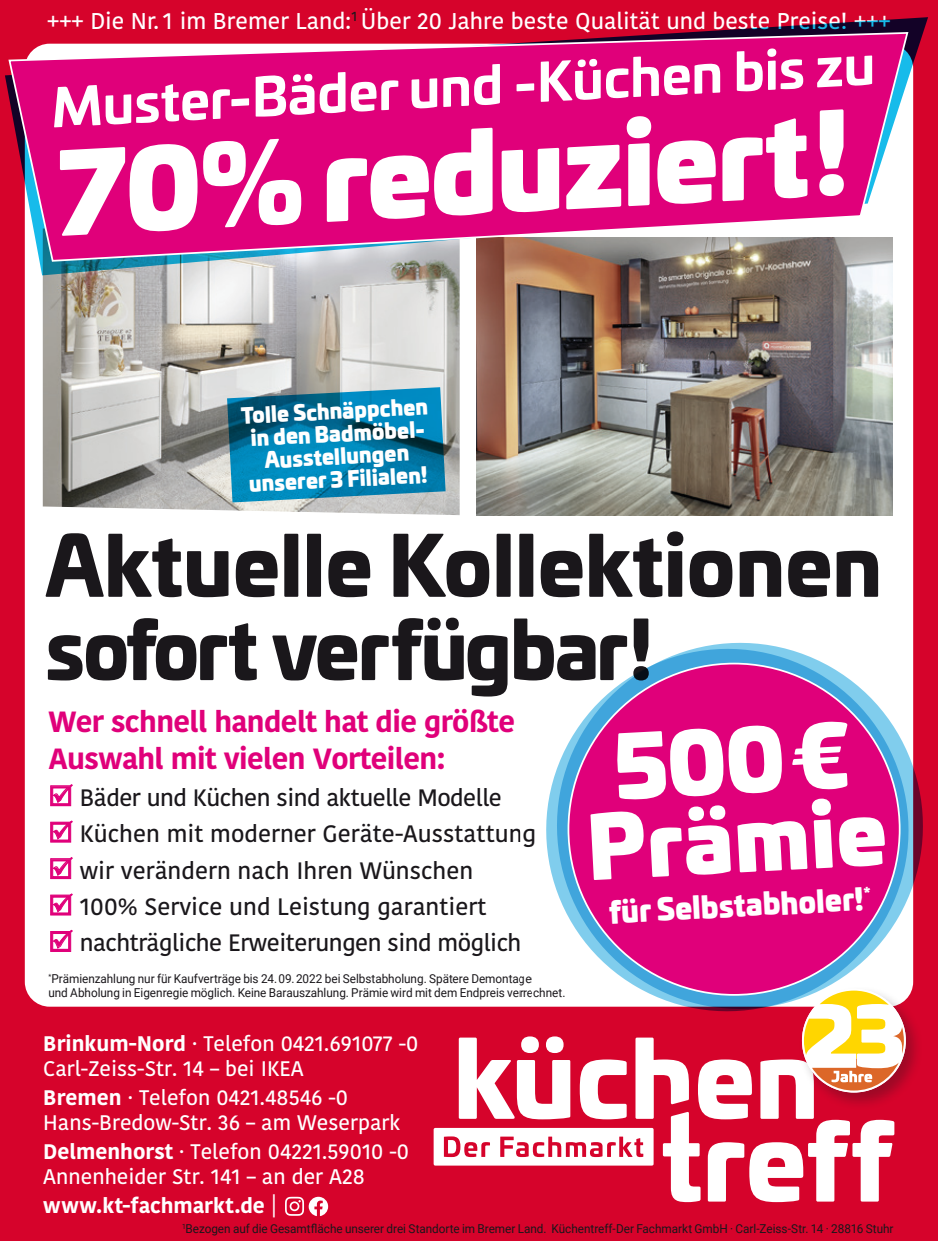
<style>
.page{position:relative;width:938px;height:1241px;background:#fff}
.page>*{position:absolute;margin:0;border:0;box-sizing:border-box;transform-origin:0 0}
.t1{font:107.98px "Univia Pro Ultra";color:#fff}
.t2{font:84px/78.8px "Univia Pro Ultra";color:#fff;text-align:center}
.t3{font:900 80.5px "Univia Pro";color:#1a171b}
.t4{font:900 78.58px "Univia Pro";letter-spacing:-.02em;color:#1a171b}
.t5{font:700 51.8px "Univia Pro";color:#fff}
.t6{font:29.75px "Univia Pro Ultra";color:#fff;scale:.95 1}
.t7{font:700 29.05px/37.4px "Kohinoor Bangla";letter-spacing:-.02em;color:#e0007a}
.t8{font:500 23.62px "Kohinoor Bangla";color:#1a171b}
.t9{font:500 23.62px "Kohinoor Bangla";letter-spacing:-.02em;color:#1a171b}
.t10{font:500 22.75px "Kohinoor Bangla";color:#fff}
.t11{font:500 21px/24.5px "Kohinoor Bangla";color:#fff}
.t12{font:21px/22.8px "Univia Pro Ultra";color:#fff;text-align:center;scale:.95 1}
.t13{font:700 21px "Kohinoor Bangla";color:#fff}
.t14{font:12.25px/14px "Roboto";letter-spacing:-.005em;color:#1a171b;scale:.96 1}
.s1{color:#e0007a}
.s2{font-weight:700}
.s3{font-weight:500}
</style>
<div class="page">
<div style="left:0;top:0;width:938px;height:1240px;background:#d6032b"></div>
<div style="left:25px;top:44px;width:888px;height:962px;background:#fff;border-radius:25px"></div>
<img style="left:476px;top:275px;width:417px;height:240px">
<img style="left:43px;top:275px;width:416px;height:240px">
<svg style="left:5px;top:17px;width:923px;height:258px"></svg>
<svg style="left:7px;top:31px;width:902px;height:231px;background:#d72182"></svg>
<svg style="left:546px;top:616px;width:377px;height:374px"></svg>
<svg style="left:227px;top:387px;width:218px;height:115px;background:#1680a8"></svg>
<div style="left:568px;top:663px;width:331px;height:331px;background:#e0007a;border-radius:50%"></div>
<svg style="left:285px;top:1196px;width:43px;height:19px"></svg>
<div style="left:798px;top:985px;width:125px;height:124px;background:#1a171b;opacity:.3"></div>
<svg style="left:433px;top:990px;width:470px;height:211px"></svg>
<h3 class="t10" style="left:47px;top:3px;width:845px">+++ Die Nr. 1 im Bremer Land:<sup>1</sup> Über 20 Jahre beste Qualität und beste Preise! +++</h3>
<h3 class="t5" style="left:49px;top:67px;width:826px;rotate:-3deg">Muster-Bäder und -Küchen bis zu</h3>
<h1 class="t1" style="left:51px;top:103px;width:793px;rotate:-3deg">70% reduziert!</h1>
<h3 class="t12" style="left:240px;top:403px;width:198px;rotate:-3deg">Tolle Schnäppchen in den Badmöbel-<br>Ausstellungen unserer 3 Filialen!</h3>
<h3 class="t3" style="left:45px;top:499px;width:838px">Aktuelle Kollektionen</h3>
<h3 class="t4" style="left:45px;top:585px;width:609px">sofort verfügbar!</h3>
<h3 class="t7" style="left:48px;top:701px;width:468px">Wer schnell handelt hat die größte<br>Auswahl mit vielen Vorteilen:</h3>
<h3 class="t9" style="left:48px;top:778px;width:455px"><span class="s1">☑</span> Bäder und Küchen sind aktuelle Modelle</h3>
<h3 class="t8" style="left:48px;top:814px;width:489px"><span class="s1">☑</span> Küchen mit moderner Geräte-Ausstattung</h3>
<h3 class="t8" style="left:48px;top:851px;width:426px"><span class="s1">☑</span> wir verändern nach Ihren Wünschen</h3>
<h3 class="t8" style="left:48px;top:887px;width:440px"><span class="s1">☑</span> 100% Service und Leistung garantiert</h3>
<h3 class="t9" style="left:48px;top:924px;width:474px"><span class="s1">☑</span> nachträgliche Erweiterungen sind möglich</h3>
<p class="t14" style="left:48px;top:971px;width:540px"><sup>*</sup>Prämienzahlung nur für Kaufverträge bis 24. 09. 2022 bei Selbstabholung. Spätere Demontage<br>und Abholung in Eigenregie möglich. Keine Barauszahlung. Prämie wird mit dem Endpreis verrechnet.</p>
<h3 class="t11" style="left:43px;top:1030px;width:376px"><span class="s2">Brinkum-Nord</span> · Telefon 0421.691077 -0<br>Carl-Zeiss-Str. 14 – bei IKEA</h3>
<h3 class="t11" style="left:43px;top:1084px;width:358px"><span class="s2">Bremen</span> · Telefon 0421.48546 -0<br>Hans-Bredow-Str. 36 – am Weserpark</h3>
<h3 class="t11" style="left:43px;top:1138px;width:367px"><span class="s2">Delmenhorst</span> · Telefon 04221.59010 -0<br>Annenheider Str. 141 – an der A28</h3>
<h3 class="t13" style="left:43px;top:1187px;width:235px">www.kt-fachmarkt.de <span class="s3">|</span></h3>
<h2 class="t2" style="left:580px;top:724px;width:301px;rotate:-3deg">500 €<br>Prämie</h2>
<h3 class="t6" style="left:608px;top:886px;width:278px;rotate:-3deg">für Selbstabholer!<sup>*</sup></h3>
<p class="t14" style="left:182px;top:1220px;width:742px"><sup>1</sup>Bezogen auf die Gesamtfläche unserer drei Standorte im Bremer Land. Küchentreff-Der Fachmarkt GmbH · Carl-Zeiss-Str. 14 · 28816 Stuhr</p>
</div>
